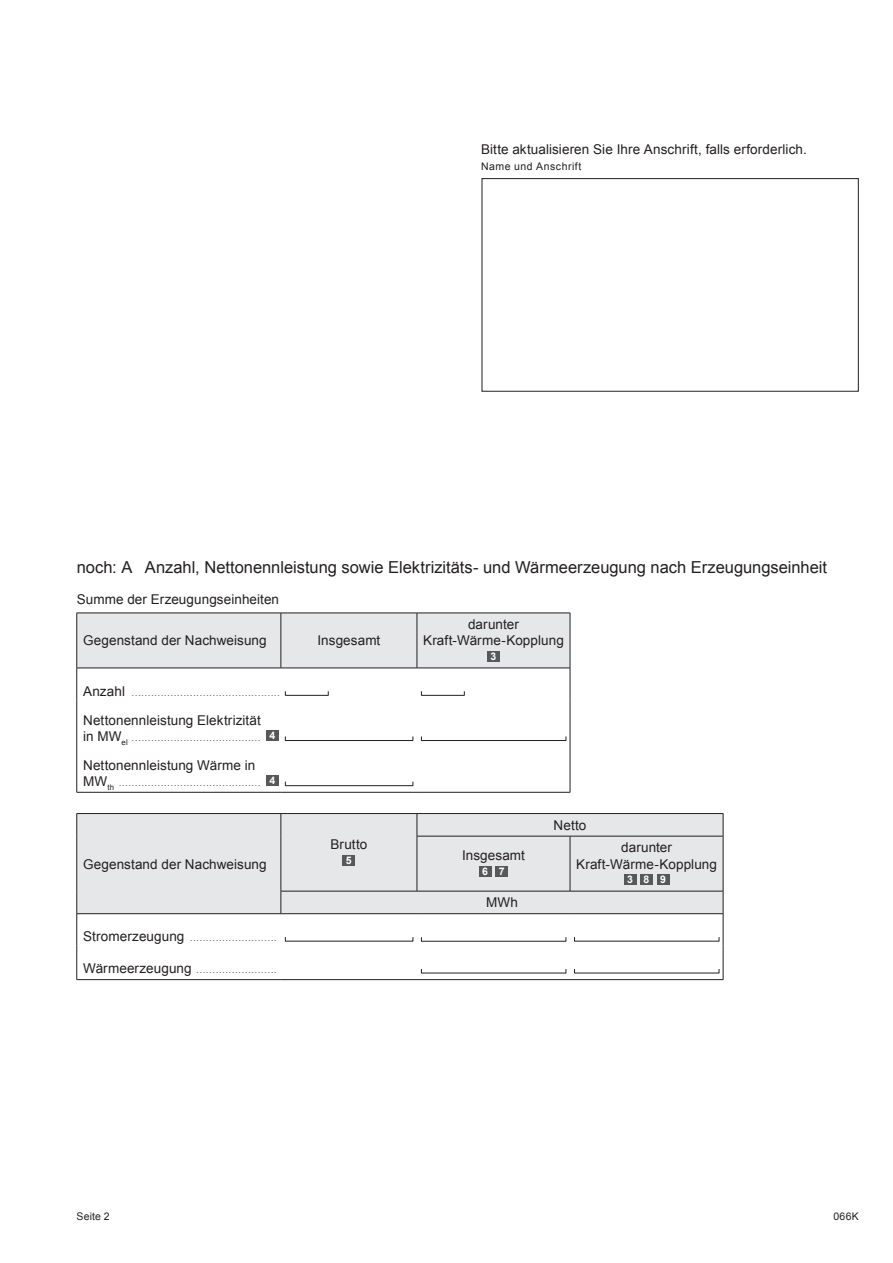
<style>
.page{position:relative;width:893px;height:1263px;background:#fff}
.page>*{position:absolute;margin:0;border:0;box-sizing:border-box;transform-origin:0 0}
.t1{font:16.5px "Arial";color:#231f20}
.t2{font:13.5px/16.2px "Arial";letter-spacing:.005em;color:#231f20;text-align:center}
.t3{font:10.5px "Arial";color:#6c6d70}
.t4{font:10.5px "Arial";letter-spacing:.045em;color:#231f20}
.t5{font:700 10.5px "Arial";color:#fff}
.s1{font-size:13.5px;color:#231f20}
.s2{font-weight:700;color:#fff}
</style>
<div class="page">
<div style="left:482px;top:178px;width:376px;height:213px;border:1px solid #231f20"></div>
<svg style="left:78px;top:614px;width:645px;height:299px;fill:#e6e7e9"></svg>
<hr style="left:77px;top:813px;width:204px;height:1px;background:#231f20">
<svg style="left:77px;top:814px;width:1px;height:22px"></svg>
<hr style="left:281px;top:813px;width:136px;height:1px;background:#231f20">
<svg style="left:281px;top:814px;width:1px;height:22px"></svg>
<hr style="left:77px;top:836px;width:1px;height:55px;background:#231f20">
<hr style="left:281px;top:836px;width:1px;height:55px;background:#231f20">
<svg style="left:77px;top:891px;width:1px;height:22px"></svg>
<hr style="left:417px;top:813px;width:153px;height:1px;background:#231f20">
<svg style="left:417px;top:814px;width:1px;height:22px"></svg>
<hr style="left:570px;top:813px;width:153px;height:1px;background:#231f20">
<svg style="left:723px;top:814px;width:1px;height:22px"></svg>
<hr style="left:417px;top:836px;width:153px;height:1px;background:#231f20">
<hr style="left:417px;top:836px;width:1px;height:55px;background:#231f20">
<hr style="left:570px;top:836px;width:153px;height:1px;background:#231f20">
<hr style="left:570px;top:836px;width:1px;height:55px;background:#231f20">
<hr style="left:723px;top:836px;width:1px;height:55px;background:#231f20">
<hr style="left:281px;top:891px;width:136px;height:1px;background:#231f20">
<svg style="left:281px;top:891px;width:1px;height:22px"></svg>
<hr style="left:417px;top:891px;width:153px;height:1px;background:#231f20">
<hr style="left:570px;top:891px;width:153px;height:1px;background:#231f20">
<hr style="left:77px;top:913px;width:204px;height:1px;background:#231f20">
<hr style="left:77px;top:914px;width:1px;height:31px;background:#231f20">
<hr style="left:281px;top:913px;width:136px;height:1px;background:#231f20">
<hr style="left:417px;top:913px;width:153px;height:1px;background:#231f20">
<hr style="left:570px;top:913px;width:153px;height:1px;background:#231f20">
<hr style="left:77px;top:945px;width:1px;height:34px;background:#231f20">
<hr style="left:77px;top:979px;width:204px;height:1px;background:#231f20">
<hr style="left:281px;top:979px;width:136px;height:1px;background:#231f20">
<hr style="left:417px;top:979px;width:153px;height:1px;background:#231f20">
<hr style="left:570px;top:979px;width:153px;height:1px;background:#231f20">
<hr style="left:77px;top:668px;width:1px;height:32px;background:#231f20">
<hr style="left:570px;top:668px;width:1px;height:32px;background:#231f20">
<hr style="left:77px;top:700px;width:1px;height:45px;background:#231f20">
<hr style="left:570px;top:700px;width:1px;height:45px;background:#231f20">
<hr style="left:77px;top:745px;width:1px;height:47px;background:#231f20">
<hr style="left:570px;top:745px;width:1px;height:47px;background:#231f20">
<hr style="left:77px;top:792px;width:204px;height:1px;background:#231f20">
<hr style="left:281px;top:792px;width:136px;height:1px;background:#231f20">
<hr style="left:417px;top:792px;width:153px;height:1px;background:#231f20">
<hr style="left:77px;top:613px;width:204px;height:1px;background:#231f20">
<hr style="left:77px;top:613px;width:1px;height:55px;background:#231f20">
<hr style="left:281px;top:613px;width:136px;height:1px;background:#231f20">
<hr style="left:281px;top:613px;width:1px;height:55px;background:#231f20">
<hr style="left:417px;top:613px;width:153px;height:1px;background:#231f20">
<hr style="left:417px;top:613px;width:1px;height:55px;background:#231f20">
<hr style="left:570px;top:613px;width:1px;height:55px;background:#231f20">
<hr style="left:77px;top:668px;width:204px;height:1px;background:#231f20">
<hr style="left:281px;top:668px;width:136px;height:1px;background:#231f20">
<hr style="left:417px;top:668px;width:153px;height:1px;background:#231f20">
<hr style="left:723px;top:914px;width:1px;height:31px;background:#231f20">
<hr style="left:723px;top:945px;width:1px;height:34px;background:#231f20">
<svg style="left:723px;top:891px;width:1px;height:22px"></svg>
<div style="left:487px;top:651px;width:13px;height:10px;background:#57585a"></div>
<div style="left:285px;top:672px;width:43px;height:23px;background:#fff"></div>
<hr style="left:285px;top:695px;width:43px;height:1px;background:#231f20">
<div style="left:421px;top:672px;width:43px;height:23px;background:#fff"></div>
<hr style="left:421px;top:695px;width:43px;height:1px;background:#231f20">
<div style="left:266px;top:730px;width:13px;height:11px;background:#57585a"></div>
<div style="left:285px;top:717px;width:128px;height:24px;background:#fff"></div>
<hr style="left:285px;top:740px;width:128px;height:1px;background:#231f20">
<div style="left:421px;top:717px;width:145px;height:24px;background:#fff"></div>
<hr style="left:421px;top:740px;width:145px;height:1px;background:#231f20">
<div style="left:266px;top:775px;width:13px;height:11px;background:#57585a"></div>
<div style="left:285px;top:762px;width:128px;height:24px;background:#fff"></div>
<hr style="left:285px;top:785px;width:128px;height:1px;background:#231f20">
<div style="left:343px;top:855px;width:12px;height:10px;background:#57585a"></div>
<div style="left:479px;top:866px;width:13px;height:11px;background:#57585a"></div>
<div style="left:495px;top:866px;width:13px;height:11px;background:#57585a"></div>
<div style="left:624px;top:874px;width:12px;height:11px;background:#57585a"></div>
<div style="left:640px;top:874px;width:13px;height:11px;background:#57585a"></div>
<div style="left:657px;top:874px;width:12px;height:11px;background:#57585a"></div>
<hr style="left:285px;top:941px;width:128px;height:1px;background:#231f20">
<hr style="left:421px;top:941px;width:145px;height:1px;background:#231f20">
<hr style="left:574px;top:941px;width:145px;height:1px;background:#231f20">
<hr style="left:421px;top:973px;width:145px;height:1px;background:#231f20">
<hr style="left:574px;top:973px;width:145px;height:1px;background:#231f20">
<p class="t2" style="left:481px;top:141px;width:327px">Bitte aktualisieren Sie Ihre Anschrift, falls erforderlich.</p>
<p class="t4" style="left:481px;top:160px;width:102px">Name und Anschrift</p>
<p class="t1" style="left:77px;top:557px;width:752px">noch: A Anzahl, Nettonennleistung sowie Elektrizitäts- und Wärmeerzeugung nach Erzeugungseinheit</p>
<p class="t2" style="left:77px;top:592px;width:204px">Summe der Erzeugungseinheiten</p>
<p class="t2" style="left:83px;top:633px;width:185px">Gegenstand der Nachweisung</p>
<p class="t2" style="left:317px;top:633px;width:64px">Insgesamt</p>
<p class="t2" style="left:423px;top:616px;width:142px">darunter<br>Kraft-Wärme-Kopplung</p>
<p class="t5" style="left:491px;top:649px;width:7px">3</p>
<p class="t3" style="left:83px;top:685px;width:198px"><span class="s1">Anzahl</span> ..............................................</p>
<p class="t2" style="left:83px;top:712px;width:179px">Nettonennleistung Elektrizität</p>
<p class="t3" style="left:83px;top:730px;width:194px"><span class="s1">in MW</span><sub>el</sub> ........................................ <span class="s2">4</span></p>
<p class="t2" style="left:83px;top:757px;width:174px">Nettonennleistung Wärme in</p>
<p class="t3" style="left:83px;top:775px;width:194px"><span class="s1">MW</span><sub>th</sub> ............................................ <span class="s2">4</span></p>
<p class="t2" style="left:83px;top:856px;width:185px">Gegenstand der Nachweisung</p>
<p class="t3" style="left:83px;top:931px;width:195px"><span class="s1">Stromerzeugung</span> ...........................</p>
<p class="t3" style="left:83px;top:963px;width:195px"><span class="s1">Wärmeerzeugung</span> .........................</p>
<p class="t2" style="left:330px;top:836px;width:38px">Brutto</p>
<p class="t5" style="left:346px;top:853px;width:7px">5</p>
<p class="t2" style="left:462px;top:848px;width:64px">Insgesamt</p>
<p class="t5" style="left:482px;top:864px;width:24px">6 7</p>
<p class="t2" style="left:486px;top:895px;width:33px">MWh</p>
<p class="t2" style="left:554px;top:817px;width:34px">Netto</p>
<p class="t2" style="left:576px;top:840px;width:142px">darunter<br>Kraft-Wärme-Kopplung</p>
<p class="t5" style="left:627px;top:872px;width:40px">389</p>
<p class="t4" style="left:77px;top:1210px;width:35px">Seite 2</p>
<p class="t4" style="left:833px;top:1210px;width:27px">066K</p>
</div>
